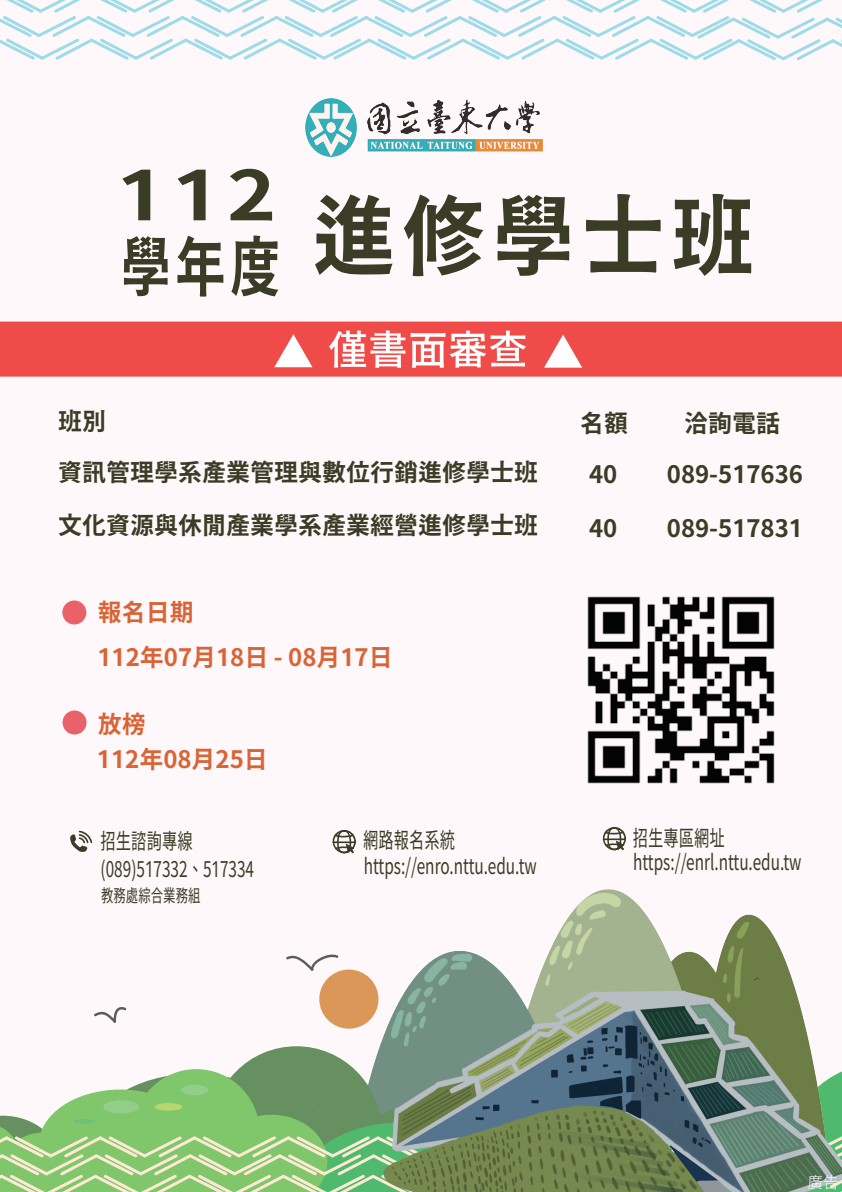
<style>
.page{position:relative;width:842px;height:1192px;background:#fef8fa}
.page>*{position:absolute;margin:0;border:0;box-sizing:border-box;transform-origin:0 0}
.t1{font:87.25px "Gen Seki Gothic TW B";letter-spacing:.075em;color:#3b3c25;scale:.96 1}
.t2{font:68.4px "Gen Seki Gothic TW B";color:#3b3c25;scale:1.22 1}
.t3{font:24px/50.8px "Gen Seki Gothic TW B";color:#3b3c25;text-align:center}
.t4{font:24px "Gen Seki Gothic TW B";color:#d96435}
.t5{font:21.6px/28.1px "Gen Seki Gothic TW R";color:#3b3c25;scale:.71 1}
.t6{font:17.55px "Gen Seki Gothic TW R";color:#3b3c25;scale:.71 1}
.t7{font:15.65px "Gen Seki Gothic TW L";color:#fff}
</style>
<div class="page">
<img style="left:305px;top:98px;width:238px;height:58px">
<svg style="left:62px;top:600px;width:25px;height:25px"></svg>
<svg style="left:62px;top:710px;width:25px;height:25px"></svg>
<img style="left:587px;top:596px;width:188px;height:188px">
<svg style="left:70px;top:831px;width:22px;height:21px"></svg>
<svg style="left:606px;top:827px;width:16px;height:3px"></svg>
<div style="left:0;top:322px;width:842px;height:55px;background:#ef4b49"></div>
<svg style="left:274px;top:334px;width:38px;height:33px"></svg>
<svg style="left:329px;top:330px;width:76px;height:38px"></svg>
<svg style="left:411px;top:331px;width:115px;height:37px"></svg>
<svg style="left:544px;top:335px;width:38px;height:33px"></svg>
<svg style="left:0;top:0;width:842px;height:60px"></svg>
<svg style="left:94px;top:1007px;width:33px;height:16px"></svg>
<img style="left:286px;top:830px;width:524px;height:216px">
<svg style="left:0;top:1046px;width:842px;height:146px;background:#83a37f"></svg>
<div style="left:319px;top:970px;width:59px;height:59px;background:#da9758;border-radius:50%"></div>
<h2 class="t2" style="left:116px;top:157px;width:132px">112</h2>
<h1 class="t1" style="left:120px;top:187px;width:662px"><sub>學年度</sub> 進修學士班</h1>
<p class="t3" style="left:58px;top:396px;width:50px">班別</p>
<p class="t3" style="left:580px;top:399px;width:49px">名額</p>
<p class="t3" style="left:58px;top:447px;width:482px">資訊管理學系產業管理與數位行銷進修學士班</p>
<p class="t3" style="left:58px;top:501px;width:482px">文化資源與休閒產業學系產業經營進修學士班</p>
<p class="t3" style="left:589px;top:449px;width:30px">40</p>
<p class="t3" style="left:589px;top:503px;width:30px">40</p>
<p class="t4" style="left:98px;top:599px;width:97px">報名日期</p>
<p class="t4" style="left:97px;top:644px;width:297px">112年07月18日 - 08月17日</p>
<p class="t4" style="left:98px;top:710px;width:49px">放榜</p>
<p class="t4" style="left:97px;top:746px;width:172px">112年08月25日</p>
<p class="t3" style="left:667px;top:399px;width:138px">洽詢電話<br>089-517636</p>
<p class="t3" style="left:667px;top:503px;width:138px">089-517831</p>
<p class="t5" style="left:101px;top:827px;width:218px">招生諮詢專線(089)517332、517334</p>
<p class="t6" style="left:101px;top:886px;width:142px">教務處綜合業務組</p>
<p class="t5" style="left:363px;top:827px;width:246px;line-height:26.2px">網路報名系統https://enro.nttu.edu.tw</p>
<p class="t5" style="left:633px;top:826px;width:239px;line-height:24.6px">招生專區網址https://enrl.nttu.edu.tw</p>
<p class="t7" style="left:807px;top:1173px;width:33px">廣告</p>
</div>
